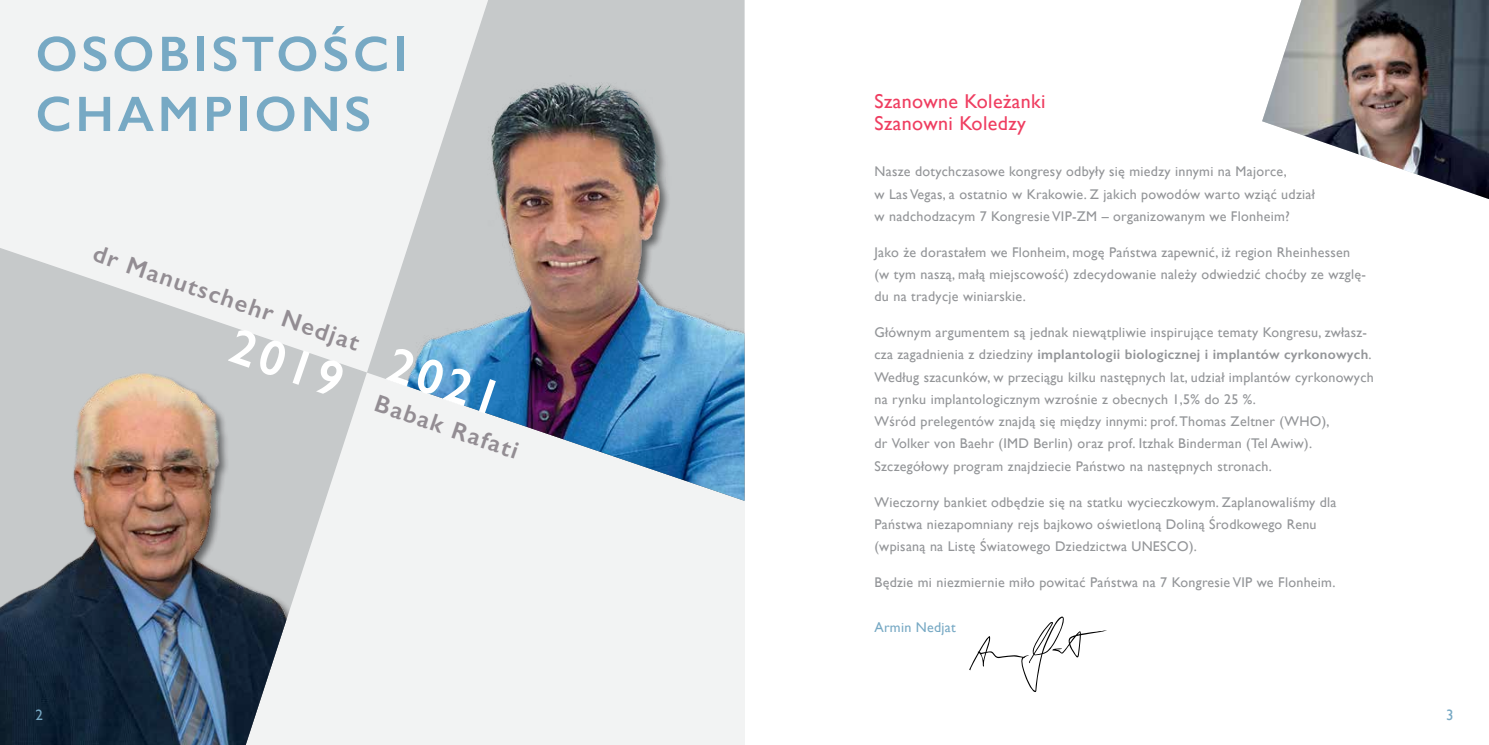
<style>
.page{position:relative;width:1489px;height:745px;background:#fff}
.page>*{position:absolute;margin:0;border:0;box-sizing:border-box;transform-origin:0 0}
.t1{font:600 50px/60px "Gill Sans";letter-spacing:.075em;color:#77a9c4}
.t2{font:600 50px "Gill Sans";color:#fff}
.t3{font:600 24.62px "Gill Sans";color:#938d93}
.t4{font:20px/22.2px "Gill Sans";letter-spacing:.02em;color:#ef3d60}
.t5{font:15px "Gill Sans";color:#77a9c4}
.t6{font:14px/22.2px "Gill Sans";letter-spacing:.02em;color:#939598}
.t7{font:14px "Gill Sans";letter-spacing:.02em;color:#77a9c4}
.s1{font-weight:600}
</style>
<div class="page">
<div style="left:0;top:0;width:744px;height:744px;background:#f2f3f3"></div>
<img style="left:0;top:248px;width:367px;height:496px">
<img style="left:367px;top:4px;width:377px;height:496px">
<img style="left:1262px;top:0;width:226px;height:199px">
<svg style="left:969px;top:616px;width:138px;height:76px"></svg>
<h1 class="t1" style="left:35px;top:24px;width:373px">OSOBISTOŚCI<br>Champi</h1>
<h1 class="t1" style="left:254px;top:84px;width:112px">ons</h1>
<h2 class="t3" style="left:99px;top:238px;width:281px;rotate:19deg">dr Manutschehr Nedjat</h2>
<h1 class="t2" style="left:241px;top:315px;width:118px;rotate:19deg">2019</h1>
<h1 class="t2" style="left:399px;top:334px;width:118px;rotate:19deg">2021</h1>
<h2 class="t3" style="left:380px;top:388px;width:152px;rotate:19deg">Babak Rafati</h2>
<p class="t5" style="left:35px;top:705px;width:9px">2</p>
<h3 class="t4" style="left:874px;top:89px;width:172px">Szanowne Koleżanki<br>Szanowni Koledzy</h3>
<p class="t6" style="left:874px;top:160px;width:442px">Nasze dotychczasowe kongresy odbyły się miedzy innymi na Majorce,<br>w Las Vegas, a ostatnio w Krakowie. Z jakich powodów warto wziąć udział w nadchodzacym 7 Kongresie VIP-ZM – organizowanym we Flonheim?</p>
<p class="t6" style="left:874px;top:240px;width:493px">Jako że dorastałem we Flonheim, mogę Państwa zapewnić, iż region Rheinhessen (w tym naszą, małą miejscowość) zdecydowanie należy odwiedzić choćby ze wzglę&shy;du na tradycje winiarskie.</p>
<p class="t6" style="left:874px;top:321px;width:501px">Głównym argumentem są jednak niewątpliwie inspirujące tematy Kongresu, zwłasz&shy;cza zagadnienia z dziedziny <span class="s1">implantologii biologicznej i implantów cyrkonowych</span>.<br>Według szacunków, w przeciągu kilku następnych lat, udział implantów cyrkonowych na rynku implantologicznym wzrośnie z obecnych 1,5% do 25 %.<br>Wśród prelegentów znajdą się między innymi: prof. Thomas Zeltner (WHO),<br>dr Volker von Baehr (IMD Berlin) oraz prof. Itzhak Binderman (Tel Awiw).<br>Szczegółowy program znajdziecie Państwo na następnych stronach.</p>
<p class="t6" style="left:874px;top:490px;width:463px">Wieczorny bankiet odbędzie się na statku wycieczkowym. Zaplanowaliśmy dla<br>Państwa niezapomniany rejs bajkowo oświetloną Doliną Środkowego Renu (wpisaną na Listę Światowego Dziedzictwa UNESCO).</p>
<p class="t6" style="left:874px;top:570px;width:462px">Będzie mi niezmiernie miło powitać Państwa na 7 Kongresie VIP we Flonheim.</p>
<p class="t7" style="left:874px;top:618px;width:83px">Armin Nedjat</p>
<p class="t5" style="left:1445px;top:705px;width:9px">3</p>
</div>
